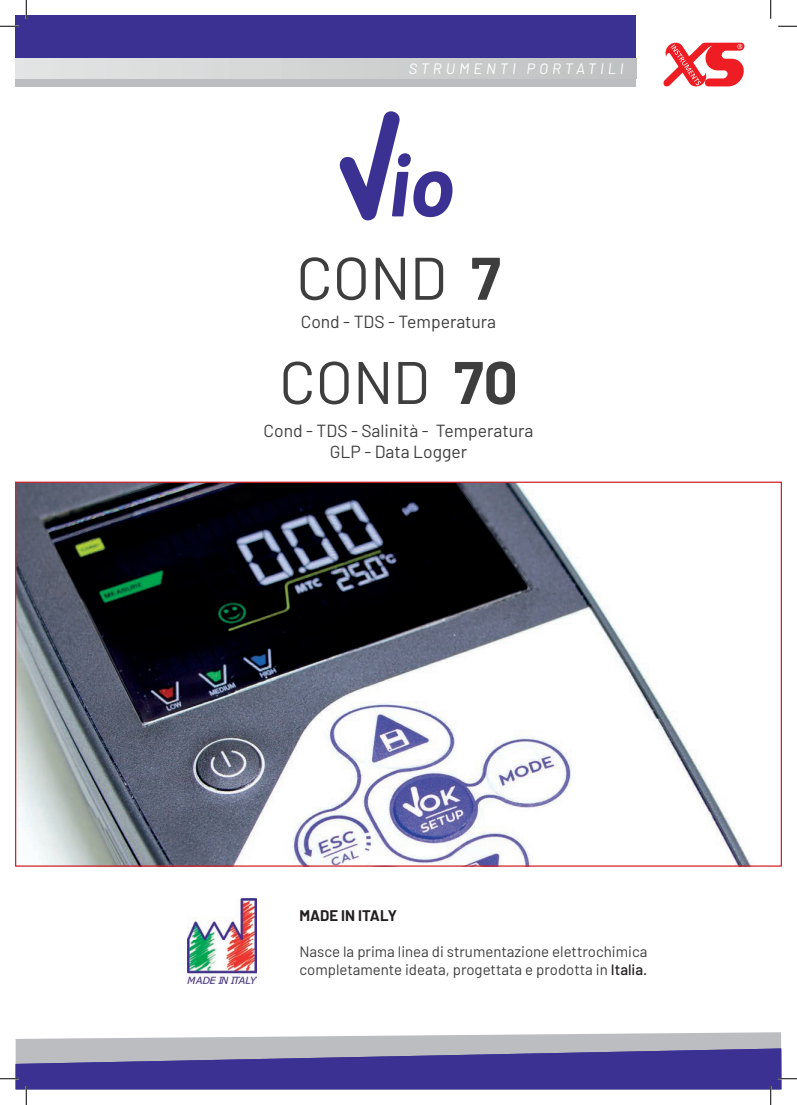
<style>
.page{position:relative;width:797px;height:1105px;background:#fff}
.page>*{position:absolute;margin:0;border:0;box-sizing:border-box;transform-origin:0 0}
.t1{font:60px "Barlow";color:#3e3e3f}
.t2{font:17.5px/21px "Barlow";color:#3e3e3f;text-align:center}
.t3{font:15px/18px "Barlow";color:#3e3e3f}
.t4{font:italic 15px "Barlow";letter-spacing:.26em;color:#fff}
.t5{font:700 15px "Barlow";color:#231f20}
.s1{font-weight:700}
.s2{font-weight:500;color:#231f20}
</style>
<div class="page">
<svg style="left:16px;top:1032px;width:765px;height:16px;fill:#bcbdc0"></svg>
<div style="left:16px;top:16px;width:620px;height:70px;background:#bcbdc0"></div>
<div style="left:16px;top:16px;width:620px;height:62px;background:#3a3193"></div>
<div style="left:16px;top:58px;width:620px;height:20px;background:linear-gradient(to right,#e4e6e5,#bfc1c2)"></div>
<svg style="left:663px;top:42px;width:81px;height:45px"></svg>
<svg style="left:340px;top:111px;width:112px;height:109px"></svg>
<img style="left:18px;top:484px;width:733px;height:381px">
<img style="left:188px;top:898px;width:68px;height:85px">
<svg style="left:0;top:25px;width:19px;height:2px"></svg>
<svg style="left:778px;top:25px;width:19px;height:2px"></svg>
<svg style="left:25px;top:0;width:2px;height:19px"></svg>
<svg style="left:770px;top:0;width:1px;height:19px"></svg>
<svg style="left:0;top:1048px;width:797px;height:57px"></svg>
<p class="t4" style="left:408px;top:58px;width:216px">STRUMENTI PORTATILI</p>
<h1 class="t1" style="left:296px;top:235px;width:206px">COND <span class="s1">7</span></h1>
<p class="t2" style="left:301px;top:310px;width:197px">Cond - TDS - Temperatura</p>
<h1 class="t1" style="left:279px;top:339px;width:240px">COND <span class="s1">70</span></h1>
<p class="t2" style="left:263px;top:419px;width:271px">Cond - TDS - Salinità - Temperatura<br>GLP - Data Logger</p>
<p class="t5" style="left:299px;top:905px;width:99px">MADE IN ITALY</p>
<p class="t3" style="left:299px;top:942px;width:349px">Nasce la prima linea di strumentazione elettrochimica completamente ideata, progettata e prodotta in <span class="s2">Italia.</span></p>
</div>
